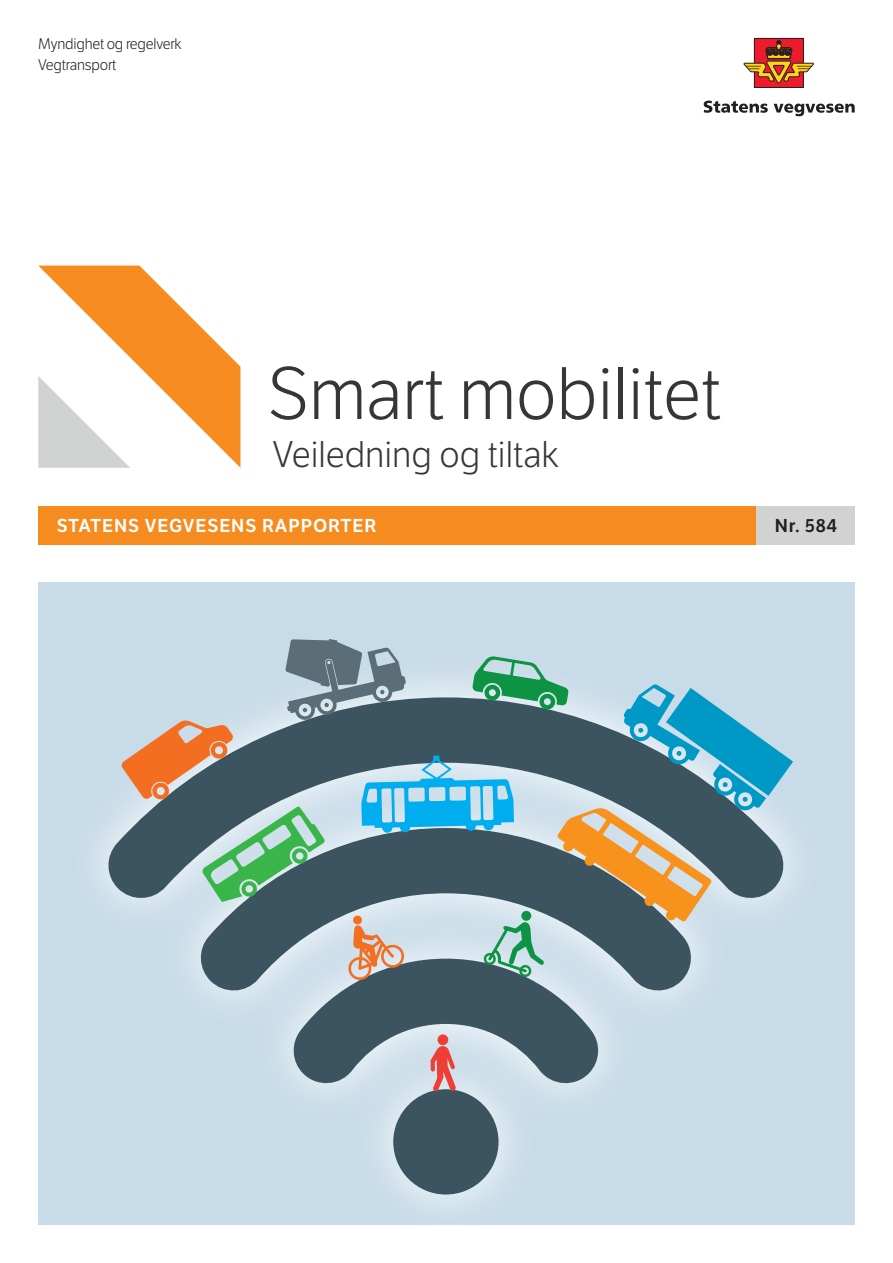
<style>
.page{position:relative;width:893px;height:1263px;background:#fff}
.page>*{position:absolute;margin:0;border:0;box-sizing:border-box;transform-origin:0 0}
.t1{font:300 72px "LFT Etica";color:#231f20}
.t2{font:300 36px "LFT Etica";color:#231f20}
.t3{font:600 18.15px "LFT Etica";letter-spacing:.05em;color:#fff}
.t4{font:600 18.15px "LFT Etica";color:#231f20}
.t5{font:300 15px/21px "LFT Etica";letter-spacing:-.015em;color:#231f20}
</style>
<div class="page">
<div style="left:38px;top:506px;width:719px;height:38px;background:#f68b1f"></div>
<svg style="left:38px;top:266px;width:202px;height:202px"></svg>
<svg style="left:704px;top:101px;width:64px;height:12px"></svg>
<svg style="left:774px;top:104px;width:81px;height:12px"></svg>
<div style="left:754px;top:38px;width:49px;height:49px;background:#ee1b2c"></div>
<div style="left:754px;top:38px;width:50px;height:50px;border:1px solid #231f20"></div>
<svg style="left:743px;top:39px;width:71px;height:45px"></svg>
<div style="left:756px;top:506px;width:99px;height:38px;background:#d1d2d2"></div>
<div style="left:38px;top:583px;width:817px;height:642px;background:#c7dbe8"></div>
<img style="left:96px;top:834px;width:700px;height:376px">
<div style="left:393px;top:1089px;width:106px;height:105px;background:#3c5460;border-radius:50%"></div>
<svg style="left:105px;top:813px;width:16px;height:88px"></svg>
<svg style="left:121px;top:639px;width:672px;height:452px"></svg>
<p class="t5" style="left:38px;top:34px;width:145px">Myndighet og regelverk<br>Vegtransport</p>
<h1 class="t1" style="left:268px;top:353px;width:455px">Smart mobilitet</h1>
<h2 class="t2" style="left:272px;top:434px;width:288px">Veiledning og tiltak</h2>
<p class="t3" style="left:57px;top:514px;width:321px">STATENS VEGVESENS RAPPORTER</p>
<p class="t4" style="left:775px;top:514px;width:64px">Nr. 584</p>
</div>
